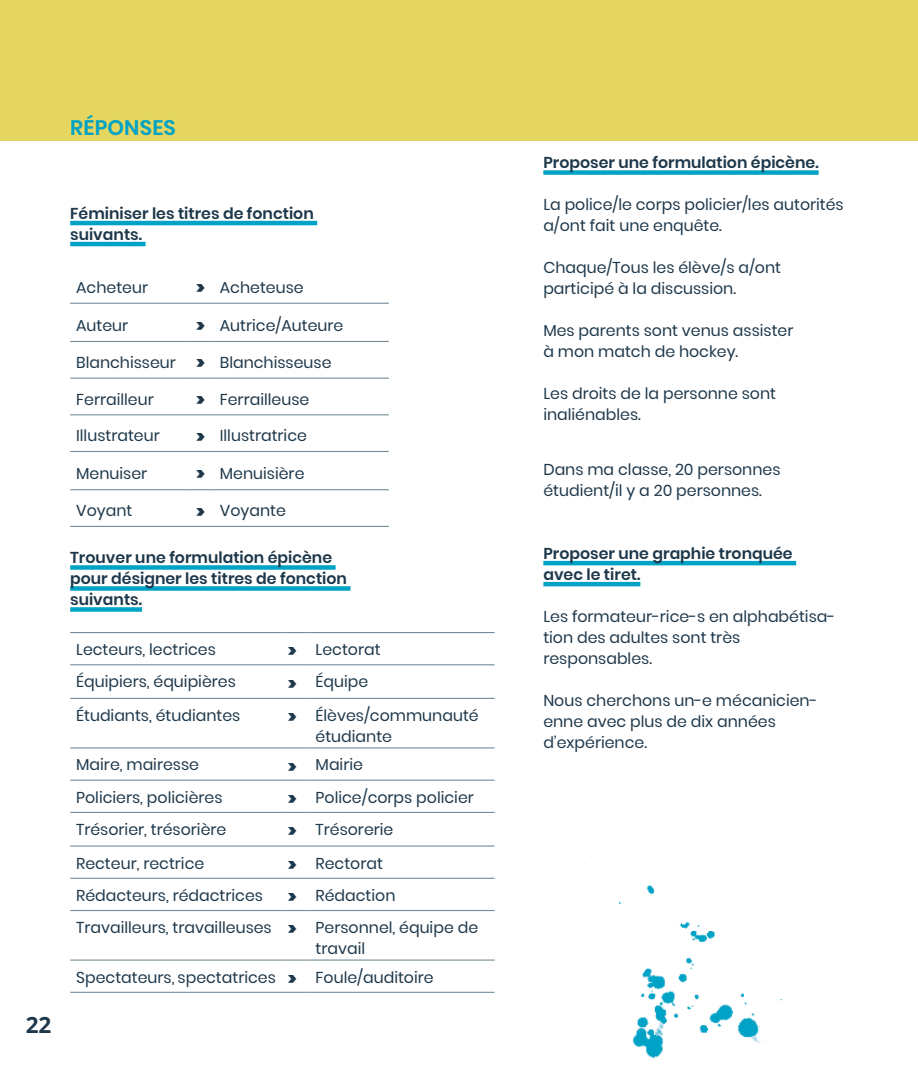
<style>
.page{position:relative;width:918px;height:1080px;background:#fff}
.page>*{position:absolute;margin:0;border:0;box-sizing:border-box;transform-origin:0 0}
.t1{font:700 22.5px "Open Sans";color:#1e384b}
.t2{font:600 21px "Poppins";letter-spacing:.01em;color:#00a2c5}
.t3{font:15.75px/21px "Poppins";color:#1e384b}
.t4{font:600 15.75px/21px "Poppins";color:#1e384b}
.s1{font-weight:900;font-size:18px}
</style>
<div class="page">
<img style="left:584px;top:857px;width:198px;height:202px">
<div style="left:0;top:0;width:918px;height:140px;background:#e5d660"></div>
<hr style="left:70px;top:221px;width:247px;height:4px;background:#00a2c5">
<hr style="left:70px;top:242px;width:76px;height:4px;background:#00a2c5">
<div style="left:70px;top:565px;width:266px;height:5px;background:#00a2c5"></div>
<div style="left:70px;top:586px;width:280px;height:5px;background:#00a2c5"></div>
<div style="left:70px;top:607px;width:72px;height:5px;background:#00a2c5"></div>
<hr style="left:70px;top:303px;width:120px;height:1px;background:#768d99">
<svg style="left:190px;top:303px;width:24px;height:1px"></svg>
<hr style="left:214px;top:303px;width:175px;height:1px;background:#768d99">
<hr style="left:70px;top:341px;width:120px;height:1px;background:#768d99">
<svg style="left:190px;top:341px;width:24px;height:1px"></svg>
<hr style="left:214px;top:341px;width:175px;height:1px;background:#768d99">
<hr style="left:70px;top:378px;width:120px;height:1px;background:#768d99">
<svg style="left:190px;top:378px;width:24px;height:1px"></svg>
<hr style="left:214px;top:378px;width:175px;height:1px;background:#768d99">
<hr style="left:70px;top:414px;width:120px;height:1px;background:#768d99">
<svg style="left:190px;top:414px;width:24px;height:1px"></svg>
<hr style="left:214px;top:414px;width:175px;height:1px;background:#768d99">
<hr style="left:70px;top:451px;width:120px;height:1px;background:#768d99">
<svg style="left:190px;top:451px;width:24px;height:1px"></svg>
<hr style="left:214px;top:451px;width:175px;height:1px;background:#768d99">
<hr style="left:70px;top:489px;width:120px;height:1px;background:#768d99">
<svg style="left:190px;top:489px;width:24px;height:1px"></svg>
<hr style="left:214px;top:489px;width:175px;height:1px;background:#768d99">
<hr style="left:70px;top:526px;width:120px;height:1px;background:#768d99">
<svg style="left:190px;top:526px;width:24px;height:1px"></svg>
<hr style="left:214px;top:526px;width:175px;height:1px;background:#768d99">
<hr style="left:70px;top:632px;width:212px;height:1px;background:#768d99">
<svg style="left:282px;top:632px;width:28px;height:1px"></svg>
<hr style="left:310px;top:632px;width:185px;height:1px;background:#768d99">
<hr style="left:70px;top:664px;width:212px;height:1px;background:#768d99">
<svg style="left:282px;top:664px;width:28px;height:1px"></svg>
<hr style="left:310px;top:664px;width:185px;height:1px;background:#768d99">
<hr style="left:70px;top:698px;width:212px;height:1px;background:#768d99">
<svg style="left:282px;top:698px;width:28px;height:1px"></svg>
<hr style="left:310px;top:698px;width:185px;height:1px;background:#768d99">
<hr style="left:70px;top:747px;width:212px;height:1px;background:#768d99">
<svg style="left:282px;top:747px;width:28px;height:1px"></svg>
<hr style="left:310px;top:747px;width:185px;height:1px;background:#768d99">
<hr style="left:70px;top:780px;width:212px;height:1px;background:#768d99">
<svg style="left:282px;top:780px;width:28px;height:1px"></svg>
<hr style="left:310px;top:780px;width:185px;height:1px;background:#768d99">
<hr style="left:70px;top:812px;width:212px;height:1px;background:#768d99">
<svg style="left:282px;top:812px;width:28px;height:1px"></svg>
<hr style="left:310px;top:812px;width:185px;height:1px;background:#768d99">
<hr style="left:70px;top:845px;width:212px;height:2px;background:#768d99">
<hr style="left:282px;top:845px;width:28px;height:2px;background:#768d99">
<hr style="left:310px;top:845px;width:185px;height:2px;background:#768d99">
<hr style="left:70px;top:878px;width:212px;height:1px;background:#768d99">
<svg style="left:282px;top:878px;width:28px;height:1px"></svg>
<hr style="left:310px;top:878px;width:185px;height:1px;background:#768d99">
<hr style="left:70px;top:910px;width:212px;height:1px;background:#768d99">
<svg style="left:282px;top:910px;width:28px;height:1px"></svg>
<hr style="left:310px;top:910px;width:185px;height:1px;background:#768d99">
<hr style="left:70px;top:960px;width:212px;height:1px;background:#768d99">
<svg style="left:282px;top:960px;width:28px;height:1px"></svg>
<hr style="left:310px;top:960px;width:185px;height:1px;background:#768d99">
<hr style="left:70px;top:992px;width:212px;height:1px;background:#768d99">
<svg style="left:282px;top:992px;width:28px;height:1px"></svg>
<hr style="left:310px;top:992px;width:185px;height:1px;background:#768d99">
<div style="left:543px;top:170px;width:276px;height:5px;background:#00a2c5"></div>
<hr style="left:543px;top:561px;width:253px;height:4px;background:#00a2c5">
<hr style="left:543px;top:582px;width:97px;height:4px;background:#00a2c5">
<h2 class="t2" style="left:70px;top:115px;width:107px">RÉPONSES</h2>
<h1 class="t1" style="left:26px;top:1009px;width:27px">22</h1>
<p class="t4" style="left:70px;top:203px;width:245px">Féminiser les titres de fonction suivants.</p>
<p class="t3" style="left:76px;top:277px;width:73px">Acheteur</p>
<p class="t3" style="left:196px;top:277px;width:109px"><span class="s1">&gt;</span> Acheteuse</p>
<p class="t3" style="left:76px;top:315px;width:54px">Auteur</p>
<p class="t3" style="left:196px;top:315px;width:149px"><span class="s1">&gt;</span> Autrice/Auteure</p>
<p class="t3" style="left:76px;top:352px;width:257px">Blanchisseur <span class="s1">&gt;</span> Blanchisseuse</p>
<p class="t3" style="left:76px;top:389px;width:79px">Ferrailleur</p>
<p class="t3" style="left:196px;top:389px;width:115px"><span class="s1">&gt;</span> Ferrailleuse</p>
<p class="t3" style="left:76px;top:426px;width:85px">Illustrateur</p>
<p class="t3" style="left:196px;top:425px;width:112px"><span class="s1">&gt;</span> Illustratrice</p>
<p class="t3" style="left:76px;top:463px;width:73px">Menuiser</p>
<p class="t3" style="left:196px;top:463px;width:110px"><span class="s1">&gt;</span> Menuisière</p>
<p class="t3" style="left:76px;top:500px;width:58px">Voyant</p>
<p class="t3" style="left:196px;top:500px;width:91px"><span class="s1">&gt;</span> Voyante</p>
<p class="t4" style="left:70px;top:547px;width:278px">Trouver une formulation épicène pour désigner les titres de fonction suivants.</p>
<p class="t3" style="left:76px;top:639px;width:141px">Lecteurs, lectrices</p>
<p class="t3" style="left:288px;top:639px;width:94px"><span class="s1">&gt;</span> Lectorat</p>
<p class="t3" style="left:76px;top:671px;width:161px">Équipiers, équipières</p>
<p class="t3" style="left:288px;top:671px;width:82px"><span class="s1">&gt;</span> Équipe</p>
<p class="t3" style="left:76px;top:705px;width:166px">Étudiants, étudiantes</p>
<p class="t3" style="left:316px;top:705px;width:165px;text-indent:-28px"><span class="s1">&gt;</span> Élèves/communauté étudiante</p>
<p class="t3" style="left:76px;top:755px;width:124px">Maire, mairesse</p>
<p class="t3" style="left:288px;top:755px;width:77px"><span class="s1">&gt;</span> Mairie</p>
<p class="t3" style="left:76px;top:787px;width:148px">Policiers, policières</p>
<p class="t3" style="left:288px;top:787px;width:188px"><span class="s1">&gt;</span> Police/corps policier</p>
<p class="t3" style="left:76px;top:819px;width:152px">Trésorier, trésorière</p>
<p class="t3" style="left:288px;top:819px;width:107px"><span class="s1">&gt;</span> Trésorerie</p>
<p class="t3" style="left:76px;top:853px;width:130px">Recteur, rectrice</p>
<p class="t3" style="left:288px;top:853px;width:97px"><span class="s1">&gt;</span> Rectorat</p>
<p class="t3" style="left:76px;top:885px;width:188px">Rédacteurs, rédactrices</p>
<p class="t3" style="left:76px;top:879px;width:403px;line-height:32.2px;text-indent:212px"><span class="s1">&gt;</span> Rédaction<br>Travailleurs, travailleuses <span class="s1">&gt;</span> Personnel, équipe de</p>
<p class="t3" style="left:76px;top:934px;width:359px;line-height:28.5px;text-indent:239px">travail<br>Spectateurs, spectatrices <span class="s1">&gt;</span> Foule/auditoire</p>
<p class="t4" style="left:543px;top:152px;width:277px">Proposer une formulation épicène.</p>
<p class="t3" style="left:543px;top:194px;width:302px">La police/le corps policier/les autorités a/ont fait une enquête.</p>
<p class="t3" style="left:543px;top:257px;width:239px">Chaque/Tous les élève/s a/ont participé à la discussion.</p>
<p class="t3" style="left:543px;top:320px;width:252px">Mes parents sont venus assister à mon match de hockey.</p>
<p class="t3" style="left:543px;top:383px;width:234px">Les droits de la personne sont inaliénables.</p>
<p class="t3" style="left:543px;top:459px;width:239px">Dans ma classe, 20 personnes étudient/il y a 20 personnes.</p>
<p class="t4" style="left:543px;top:543px;width:251px">Proposer une graphie tronquée avec le tiret.</p>
<p class="t3" style="left:543px;top:606px;width:294px">Les formateur-rice-s en alphabétisa&shy;tion des adultes sont très responsables.</p>
<p class="t3" style="left:543px;top:690px;width:276px">Nous cherchons un-e mécanicien&shy;enne avec plus de dix années d’expérience.</p>
</div>
